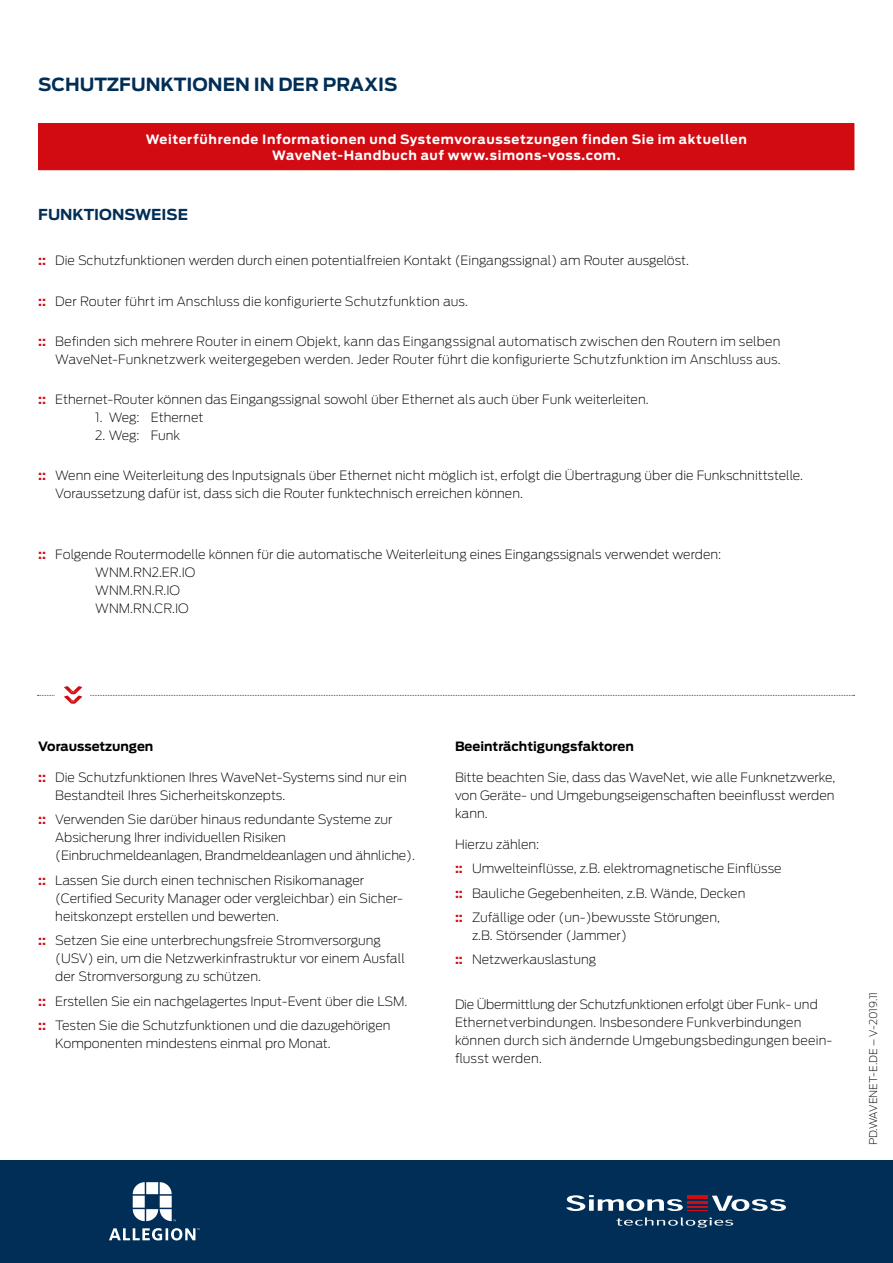
<style>
.page{position:relative;width:893px;height:1263px;background:#fff}
.page>*{position:absolute;margin:0;border:0;box-sizing:border-box;transform-origin:0 0}
.t1{font:700 18px "Antenna";color:#002e56}
.t2{font:700 15px "Antenna";color:#002e56}
.t3{font:200 12.75px/18px "Antenna";color:#000}
.t4{font:700 12.75px/16.5px "Antenna";letter-spacing:.05em;color:#fff;text-align:center}
.t5{font:700 12.75px "Antenna";color:#000}
.t6{font:200 10.5px "Antenna";color:#000}
.s1{font-weight:700;color:#d20a11}
</style>
<div class="page">
<svg style="left:38px;top:686px;width:817px;height:18px"></svg>
<div style="left:0;top:1161px;width:893px;height:102px;background:#002e56"></div>
<svg style="left:616px;top:1217px;width:117px;height:10px"></svg>
<svg style="left:566px;top:1195px;width:220px;height:16px"></svg>
<hr style="left:687px;top:1201px;width:21px;height:3px;background:#d20a11">
<hr style="left:687px;top:1206px;width:21px;height:2px;background:#d20a11">
<svg style="left:133px;top:1182px;width:43px;height:39px"></svg>
<svg style="left:109px;top:1228px;width:91px;height:12px"></svg>
<div style="left:39px;top:124px;width:815px;height:46px;background:#d20a11"></div>
<div style="left:38px;top:123px;width:816px;height:47px;border:1px solid #d20a11"></div>
<h1 class="t1" style="left:38px;top:72px;width:361px">SCHUTZFUNKTIONEN IN DER PRAXIS</h1>
<p class="t4" style="left:146px;top:131px;width:603px">Weiterführende Informationen und Systemvoraussetzungen finden Sie im aktuellen<br>WaveNet-Handbuch auf www.simons-voss.com.</p>
<p class="t2" style="left:38px;top:204px;width:151px">FUNKTIONSWEISE</p>
<p class="t3" style="left:38px;top:251px;width:652px"><span class="s1">::</span> Die Schutzfunktionen werden durch einen potentialfreien Kontakt (Eingangssignal) am Router ausgelöst.</p>
<p class="t3" style="left:38px;top:292px;width:431px"><span class="s1">::</span> Der Router führt im Anschluss die konfigurierte Schutzfunktion aus.</p>
<p class="t3" style="left:38px;top:332px;width:744px;text-align:right"><span class="s1">::</span> Befinden sich mehrere Router in einem Objekt, kann das Eingangssignal automatisch zwischen den Routern im selben<br>WaveNet-Funknetzwerk weitergegeben werden. Jeder Router führt die konfigurierte Schutzfunktion im Anschluss aus.</p>
<p class="t3" style="left:38px;top:390px;width:612px"><span class="s1">::</span> Ethernet-Router können das Eingangssignal sowohl über Ethernet als auch über Funk weiterleiten.</p>
<p class="t3" style="left:95px;top:408px;width:110px">1. Weg: Ethernet</p>
<p class="t3" style="left:95px;top:426px;width:87px">2. Weg: Funk</p>
<p class="t3" style="left:55px;top:466px;width:749px;text-indent:-17px"><span class="s1">::</span> Wenn eine Weiterleitung des Inputsignals über Ethernet nicht möglich ist, erfolgt die Übertragung über die Funkschnittstelle.<br>Voraussetzung dafür ist, dass sich die Router funktechnisch erreichen können.</p>
<p class="t3" style="left:95px;top:545px;width:627px;text-indent:-57px"><span class="s1">::</span> Folgende Routermodelle können für die automatische Weiterleitung eines Eingangssignals verwendet werden:<br>WNM.RN2.ER.IO<br>WNM.RN.R.IO<br>WNM.RN.CR.IO</p>
<p class="t5" style="left:38px;top:738px;width:117px">Voraussetzungen</p>
<p class="t3" style="left:55px;top:768px;width:353px;text-indent:-17px"><span class="s1">::</span> Die Schutzfunktionen Ihres WaveNet-Systems sind nur ein<br>Bestandteil Ihres Sicherheitskonzepts.</p>
<p class="t3" style="left:55px;top:810px;width:361px;text-indent:-17px"><span class="s1">::</span> Verwenden Sie darüber hinaus redundante Systeme zur<br>Absicherung Ihrer individuellen Risiken (Einbruchmeldeanlagen, Brandmeldeanlagen und ähnliche).</p>
<p class="t3" style="left:55px;top:871px;width:349px;text-indent:-17px"><span class="s1">::</span> Lassen Sie durch einen technischen Risikomanager (Certified Security Manager oder vergleichbar) ein Sicher&shy;heitskonzept erstellen und bewerten.</p>
<p class="t3" style="left:55px;top:931px;width:351px;text-indent:-17px"><span class="s1">::</span> Setzen Sie eine unterbrechungsfreie Stromversorgung (USV) ein, um die Netzwerkinfrastruktur vor einem Ausfall der Stromversorgung zu schützen.</p>
<p class="t3" style="left:38px;top:988px;width:371px;line-height:24.5px"><span class="s1">::</span> Erstellen Sie ein nachgelagertes Input-Event über die LSM. <span class="s1">::</span> Testen Sie die Schutzfunktionen und die dazugehörigen</p>
<p class="t3" style="left:55px;top:1034px;width:277px">Komponenten mindestens einmal pro Monat.</p>
<p class="t5" style="left:455px;top:738px;width:180px">Beeinträchtigungsfaktoren</p>
<p class="t3" style="left:455px;top:768px;width:382px;text-align:justify">Bitte beachten Sie, dass das WaveNet, wie alle Funknetzwerke, von Geräte- und Umgebungseigenschaften beeinflusst werden kann.</p>
<p class="t3" style="left:455px;top:831px;width:328px;line-height:24.5px">Hierzu zählen:<br><span class="s1">::</span> Umwelteinflüsse, z.B. elektromagnetische Einflüsse <span class="s1">::</span> Bauliche Gegebenheiten, z.B. Wände, Decken<br><span class="s1">::</span> Zufällige oder (un-)bewusste Störungen,</p>
<p class="t3" style="left:455px;top:923px;width:173px;line-height:24.5px;text-indent:17px">z.B. Störsender (Jammer) <span class="s1">::</span> Netzwerkauslastung</p>
<p class="t3" style="left:455px;top:995px;width:379px">Die Übermittlung der Schutzfunktionen erfolgt über Funk- und Ethernetverbindungen. Insbesondere Funkverbindungen können durch sich ändernde Umgebungsbedingungen beein&shy;flusst werden.</p>
<p class="t6" style="left:866px;top:1145px;width:155px;rotate:-90deg">PD.WAVENET-E.DE – V-2019.11</p>
</div>
